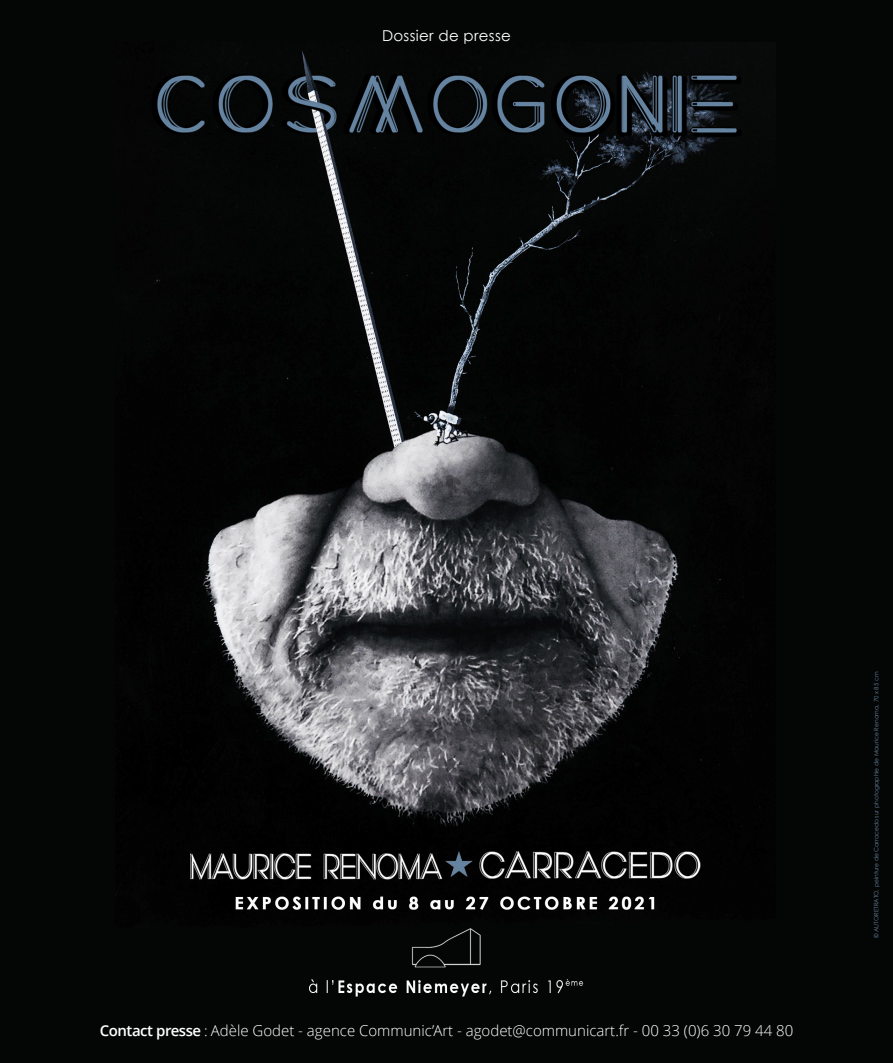
<style>
.page{position:relative;width:893px;height:1063px;background:#fff}
.page>*{position:absolute;margin:0;border:0;box-sizing:border-box;transform-origin:0 0}
.t1{font:300 15px "Open Sans";color:#fff}
.t2{font:15px "Century Gothic";letter-spacing:.02em;color:#fff}
.t3{font:6px "Century Gothic";color:#6584a1}
.s1{font-weight:600}
</style>
<div class="page">
<img style="left:0;top:0;width:893px;height:1063px">
<p class="t2" style="left:382px;top:25px;width:130px">Dossier de presse</p>
<p class="t1" style="left:100px;top:1020px;width:695px"><span class="s1">Contact presse</span> : Adèle Godet - agence Communic’Art - agodet@communicart.fr - 00 33 (0)6 30 79 44 80</p>
<p class="t3" style="left:872px;top:938px;width:268px;rotate:-90deg">© AUTORETRATO, peinture de Carracedo sur photographie de Maurice Renoma, 70 x 85 cm</p>
</div>
